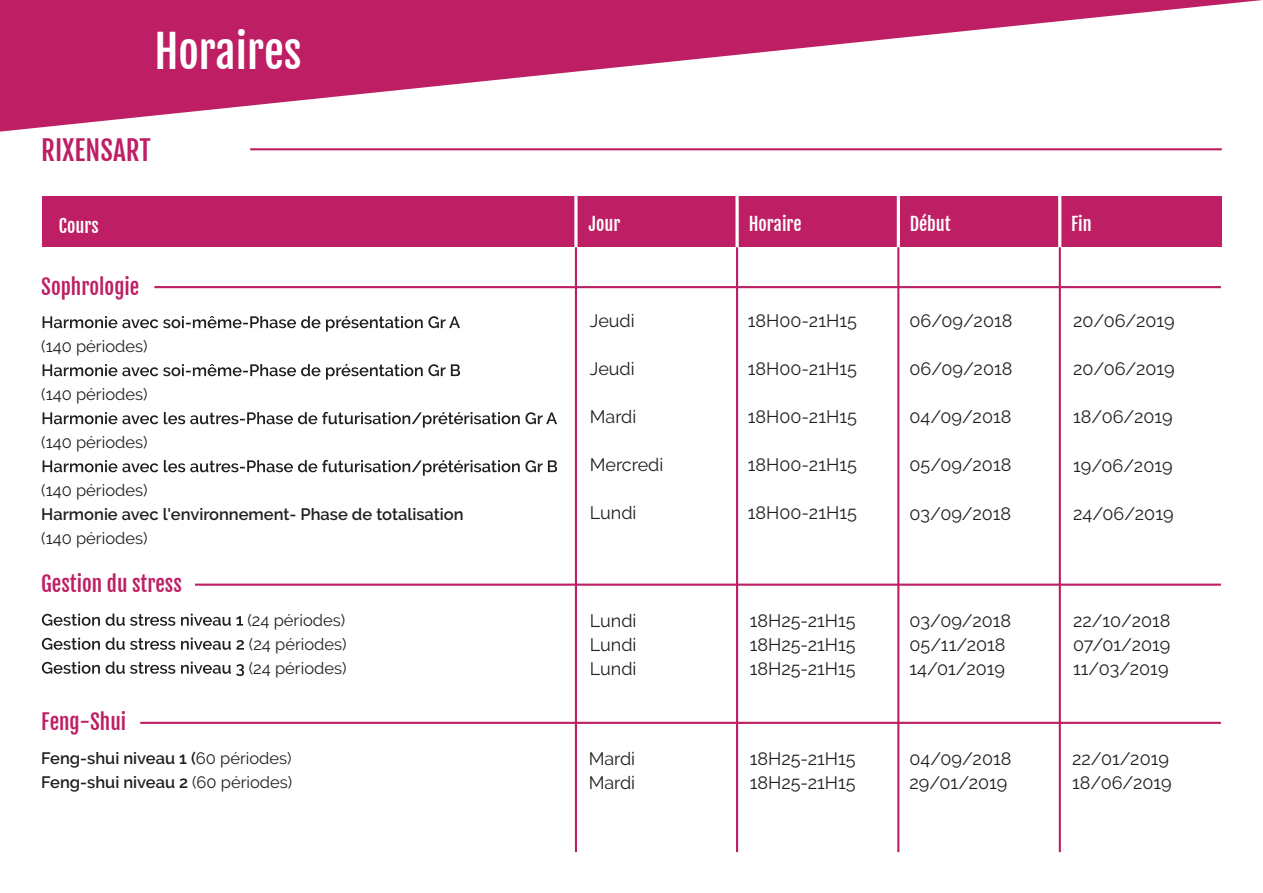
<style>
.page{position:relative;width:1263px;height:893px;background:#fff}
.page>*{position:absolute;margin:0;border:0;box-sizing:border-box;transform-origin:0 0}
.t1{font:44.1px "Fjalla One";color:#fff}
.t2{font:27px "Fjalla One";color:#be1f64}
.t3{font:21px "Fjalla One";color:#be1f64}
.t4{font:18px/24px "Raleway";color:#231f20}
.t5{font:18px "Fjalla One";color:#fff}
.t6{font:600 16.5px/24px "Raleway";color:#231f20}
.t7{font:16.5px/24px "Raleway";color:#231f20;text-align:justify}
.s1{font-weight:400}
</style>
<div class="page">
<div style="left:42px;top:197px;width:539px;height:50px;background:#be1f64"></div>
<hr style="left:575px;top:247px;width:2px;height:605px;background:#be1f64">
<hr style="left:736px;top:247px;width:2px;height:605px;background:#be1f64">
<hr style="left:897px;top:247px;width:2px;height:605px;background:#be1f64">
<hr style="left:1059px;top:247px;width:2px;height:605px;background:#be1f64">
<div style="left:575px;top:197px;width:162px;height:50px;background:#be1f64"></div>
<div style="left:737px;top:197px;width:162px;height:50px;background:#be1f64"></div>
<div style="left:898px;top:197px;width:162px;height:50px;background:#be1f64"></div>
<div style="left:1060px;top:197px;width:162px;height:50px;background:#be1f64"></div>
<svg style="left:735px;top:196px;width:4px;height:51px"></svg>
<hr style="left:897px;top:194px;width:3px;height:53px;background:#fff">
<hr style="left:1058px;top:194px;width:3px;height:53px;background:#fff">
<hr style="left:574px;top:194px;width:3px;height:53px;background:#fff">
<svg style="left:0;top:0;width:1262px;height:132px"></svg>
<hr style="left:250px;top:148px;width:972px;height:2px;background:#be1f64">
<svg style="left:42px;top:614px;width:201px;height:12px"></svg>
<svg style="left:42px;top:638px;width:202px;height:12px"></svg>
<svg style="left:42px;top:662px;width:202px;height:14px"></svg>
<hr style="left:195px;top:584px;width:1026px;height:2px;background:#be1f64">
<hr style="left:140px;top:722px;width:1081px;height:2px;background:#be1f64">
<svg style="left:43px;top:316px;width:417px;height:16px"></svg>
<svg style="left:43px;top:364px;width:417px;height:16px"></svg>
<svg style="left:43px;top:412px;width:514px;height:16px"></svg>
<svg style="left:43px;top:460px;width:514px;height:16px"></svg>
<hr style="left:154px;top:286px;width:1067px;height:2px;background:#be1f64">
<h1 class="t1" style="left:154px;top:25px;width:149px">Horaires</h1>
<h2 class="t2" style="left:41px;top:134px;width:111px">RIXENSART</h2>
<p class="t5" style="left:59px;top:214px;width:41px">Cours</p>
<p class="t3" style="left:41px;top:273px;width:100px">Sophrologie</p>
<p class="t7" style="left:41px;top:334px;width:108px">(140 périodes)</p>
<p class="t7" style="left:41px;top:382px;width:108px">(140 périodes)</p>
<p class="t7" style="left:41px;top:430px;width:108px">(140 périodes)</p>
<p class="t7" style="left:41px;top:478px;width:108px">(140 périodes)</p>
<p class="t6" style="left:41px;top:502px;width:424px">Harmonie avec l'environnement- Phase de totalisation</p>
<p class="t7" style="left:41px;top:526px;width:108px">(140 périodes)</p>
<p class="t3" style="left:41px;top:571px;width:142px">Gestion du stress</p>
<p class="t3" style="left:41px;top:709px;width:86px">Feng-Shui</p>
<p class="t7" style="left:248px;top:608px;width:101px">(24 périodes) (24 périodes) (24 périodes)</p>
<p class="t6" style="left:41px;top:746px;width:253px">Feng-shui niveau 1 (<span class="s1">60 périodes)<br></span>Feng-shui niveau 2 <span class="s1">(60 périodes)</span></p>
<p class="t5" style="left:589px;top:213px;width:33px">Jour</p>
<p class="t5" style="left:749px;top:213px;width:54px">Horaire</p>
<p class="t5" style="left:910px;top:213px;width:43px">Début</p>
<p class="t5" style="left:1071px;top:213px;width:22px">Fin</p>
<p class="t4" style="left:590px;top:309px;width:46px">Jeudi</p>
<p class="t4" style="left:590px;top:357px;width:46px">Jeudi</p>
<p class="t4" style="left:590px;top:405px;width:48px">Mardi</p>
<p class="t4" style="left:590px;top:453px;width:75px">Mercredi</p>
<p class="t4" style="left:590px;top:501px;width:48px">Lundi</p>
<p class="t4" style="left:748px;top:309px;width:110px">18H00-21H15</p>
<p class="t4" style="left:748px;top:357px;width:110px">18H00-21H15</p>
<p class="t4" style="left:748px;top:405px;width:110px">18H00-21H15</p>
<p class="t4" style="left:748px;top:453px;width:110px">18H00-21H15</p>
<p class="t4" style="left:748px;top:501px;width:110px">18H00-21H15</p>
<p class="t4" style="left:909px;top:309px;width:104px">06/09/2018</p>
<p class="t4" style="left:909px;top:357px;width:104px">06/09/2018</p>
<p class="t4" style="left:909px;top:405px;width:103px">04/09/2018</p>
<p class="t4" style="left:909px;top:453px;width:103px">05/09/2018</p>
<p class="t4" style="left:909px;top:501px;width:103px">03/09/2018</p>
<p class="t4" style="left:1073px;top:309px;width:103px">20/06/2019</p>
<p class="t4" style="left:1073px;top:357px;width:103px">20/06/2019</p>
<p class="t4" style="left:1073px;top:405px;width:101px">18/06/2019</p>
<p class="t4" style="left:1073px;top:453px;width:101px">19/06/2019</p>
<p class="t4" style="left:1073px;top:501px;width:102px">24/06/2019</p>
<p class="t4" style="left:590px;top:608px;width:48px;text-align:justify">Lundi Lundi Lundi</p>
<p class="t4" style="left:750px;top:608px;width:107px;text-align:justify">18H25-21H15<br>18H25-21H15<br>18H25-21H15</p>
<p class="t4" style="left:909px;top:608px;width:103px">03/09/2018<br>05/11/2018<br>14/01/2019</p>
<p class="t4" style="left:1073px;top:608px;width:99px;text-align:justify">22/10/2018<br>07/01/2019<br>11/03/2019</p>
<p class="t4" style="left:589px;top:746px;width:48px">Mardi<br>Mardi</p>
<p class="t4" style="left:750px;top:746px;width:107px">18H25-21H15<br>18H25-21H15</p>
<p class="t4" style="left:909px;top:746px;width:103px">04/09/2018<br>29/01/2019</p>
<p class="t4" style="left:1072px;top:746px;width:101px">22/01/2019<br>18/06/2019</p>
</div>
